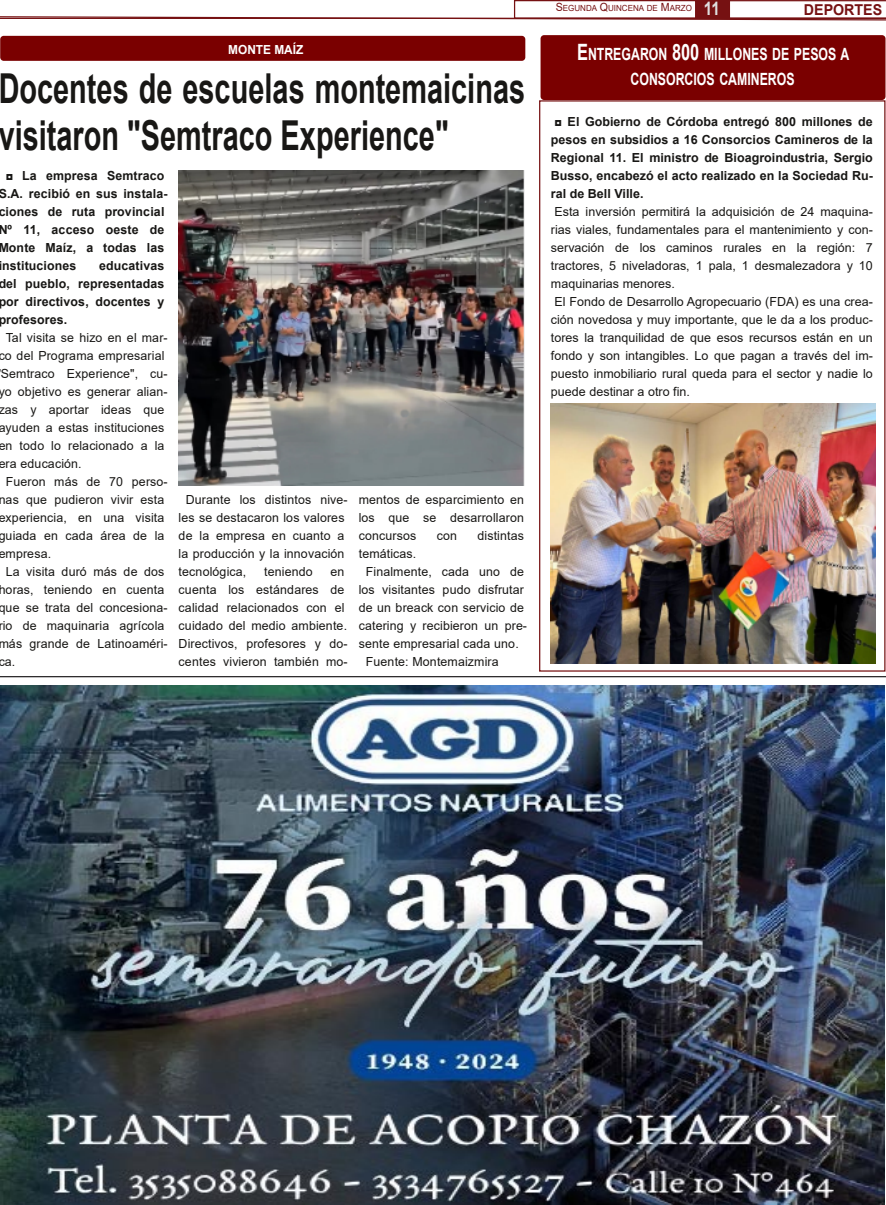
<style>
.page{position:relative;width:886px;height:1205px;background:#fff}
.page>*{position:absolute;margin:0;border:0;box-sizing:border-box;transform-origin:0 0}
.t1{font:700 41.25px/47.5px "Arial";color:#181715;scale:.7 1}
.t2{font:700 18.75px "Arial";color:#dfdfdf;scale:.81 1}
.t3{font:700 16.88px/25px "Arial";color:#fff;text-align:center;scale:.73 1}
.t4{font:700 15px "Arial";color:#761112;scale:.95 1}
.t5{font:12.5px/18px "Arial";letter-spacing:.01em;color:#181715}
.t6{font:700 12.5px/18px "Arial";letter-spacing:.01em;color:#181715;text-align:justify}
.t7{font:700 12.5px "Arial";color:#fff;scale:.95 1}
.t8{font:8.5px "Arial";color:#761112;scale:.95 1}
.s1{font-size:11.25px}
.s2{font-size:22.5px}
</style>
<div class="page">
<img style="left:0;top:685px;width:884px;height:520px">
<svg style="left:0;top:0;width:886px;height:21px"></svg>
<div style="left:514px;top:0;width:182px;height:19px;border:1px solid #761112"></div>
<div style="left:696px;top:1px;width:32px;height:17px;background:#761112"></div>
<div style="left:696px;top:0;width:33px;height:19px;border:1px solid #761112"></div>
<hr style="left:0;top:18px;width:886px;height:1px;background:#761112">
<hr style="left:0;top:676px;width:886px;height:1px;background:#272526">
<div style="left:540px;top:35px;width:345px;height:65px;background:#7a0000;border-radius:4px"></div>
<div style="left:0;top:36px;width:525px;height:25px;background:#7a0000;border-radius:4px"></div>
<img style="left:179px;top:170px;width:346px;height:315px">
<img style="left:550px;top:404px;width:325px;height:260px">
<p class="t7" style="left:228px;top:43px;width:81px">MONTE MAÍZ</p>
<h1 class="t1" style="left:-1px;top:65px;width:754px">Docentes de escuelas montemaicinas visitaron "Semtraco Experience"</h1>
<p class="t6" style="left:-1px;top:167px;width:170px;text-align:left;text-indent:7px">◘ La empresa Semtraco<br>S.A. recibió en sus instala&shy;ciones de ruta provincial<br>Nº 11, acceso oeste de<br>Monte Maíz, a todas las instituciones</p>
<p class="t6" style="left:-1px;top:257px;width:167px;text-indent:101px">educativas del pueblo, representadas por directivos, docentes y profesores.</p>
<p class="t5" style="left:6px;top:329px;width:163px">Tal visita se hizo en el mar-</p>
<p class="t5" style="left:-1px;top:347px;width:167px">co del Programa empresarial</p>
<p class="t5" style="left:1px;top:365px;width:168px">Semtraco Experience", cu-</p>
<p class="t5" style="left:-1px;top:383px;width:170px">yo objetivo es generar alian-</p>
<p class="t5" style="left:-1px;top:401px;width:167px">zas y aportar ideas que</p>
<p class="t5" style="left:-1px;top:419px;width:167px">ayuden a estas instituciones</p>
<p class="t5" style="left:-1px;top:437px;width:167px">en todo lo relacionado a la</p>
<p class="t5" style="left:-1px;top:455px;width:85px">era educación.</p>
<p class="t5" style="left:6px;top:473px;width:163px">Fueron más de 70 perso-</p>
<p class="t5" style="left:-1px;top:491px;width:167px">nas que pudieron vivir esta</p>
<p class="t5" style="left:-1px;top:509px;width:167px">experiencia, en una visita</p>
<p class="t5" style="left:-1px;top:527px;width:167px">guiada en cada área de la</p>
<p class="t5" style="left:-1px;top:545px;width:54px">empresa.</p>
<p class="t5" style="left:6px;top:563px;width:160px">La visita duró más de dos</p>
<p class="t5" style="left:-1px;top:581px;width:167px">horas, teniendo en cuenta</p>
<p class="t5" style="left:-1px;top:599px;width:170px">que se trata del concesiona-</p>
<p class="t5" style="left:-1px;top:617px;width:167px">rio de maquinaria agrícola</p>
<p class="t5" style="left:-1px;top:635px;width:170px">más grande de Latinoaméri-</p>
<p class="t5" style="left:-1px;top:653px;width:18px">ca.</p>
<p class="t5" style="left:179px;top:491px;width:170px;text-indent:7px">Durante los distintos nive&shy;les se destacaron los valores de la empresa en cuanto a la producción y la innovación tecnológica,</p>
<p class="t5" style="left:359px;top:491px;width:167px;text-align:justify">mentos de esparcimiento en los que se desarrollaron concursos</p>
<p class="t5" style="left:437px;top:527px;width:22px">con</p>
<p class="t5" style="left:477px;top:527px;width:48px">distintas</p>
<p class="t5" style="left:359px;top:545px;width:59px">temáticas.</p>
<p class="t5" style="left:366px;top:563px;width:160px">Finalmente, cada uno de</p>
<p class="t5" style="left:359px;top:581px;width:167px">los visitantes pudo disfrutar</p>
<p class="t5" style="left:359px;top:599px;width:167px">de un breack con servicio de</p>
<p class="t5" style="left:359px;top:617px;width:170px">catering y recibieron un pre-</p>
<p class="t5" style="left:359px;top:635px;width:162px">sente empresarial cada uno.</p>
<p class="t5" style="left:366px;top:653px;width:134px">Fuente: Montemaizmira</p>
<p class="t5" style="left:264px;top:563px;width:50px">teniendo</p>
<p class="t5" style="left:179px;top:563px;width:170px;text-indent:152px">en cuenta los estándares de calidad relacionados con el cuidado del medio ambiente.<br>Directivos, profesores y do&shy;centes vivieron también mo-</p>
<p class="t8" style="left:556px;top:4px;width:145px"><span class="s1">S</span>EGUNDA <span class="s1">Q</span>UINCENA DE <span class="s1">M</span>ARZO</p>
<h2 class="t2" style="left:704px;top:-2px;width:22px">1 91</h2>
<p class="t4" style="left:804px;top:1px;width:84px">DEPORTES</p>
<h3 class="t3" style="left:577px;top:42px;width:374px"><span class="s2">E</span>NTREGARON <span class="s2">800</span> MILLONES DE PESOS A<br>CONSORCIOS CAMINEROS</h3>
<p class="t6" style="left:551px;top:113px;width:323px">◘ El Gobierno de Córdoba entregó 800 millones de pesos en subsidios a 16 Consorcios Camineros de la Regional 11. El ministro de Bioagroindustria, Sergio Busso, encabezó el acto realizado en la Sociedad Ru&shy;ral de Bell Ville.</p>
<p class="t5" style="left:551px;top:203px;width:323px">Esta inversión permitirá la adquisición de 24 maquina&shy;rias viales, fundamentales para el mantenimiento y con&shy;servación de los caminos rurales en la región: 7 tractores, 5 niveladoras, 1 pala, 1 desmalezadora y 10 maquinarias menores.<br>El Fondo de Desarrollo Agropecuario (FDA) es una crea&shy;ción novedosa y muy importante, que le da a los produc&shy;tores la tranquilidad de que esos recursos están en un fondo y son intangibles. Lo que pagan a través del im&shy;puesto inmobiliario rural queda para el sector y nadie lo puede destinar a otro fin.</p>
</div>
